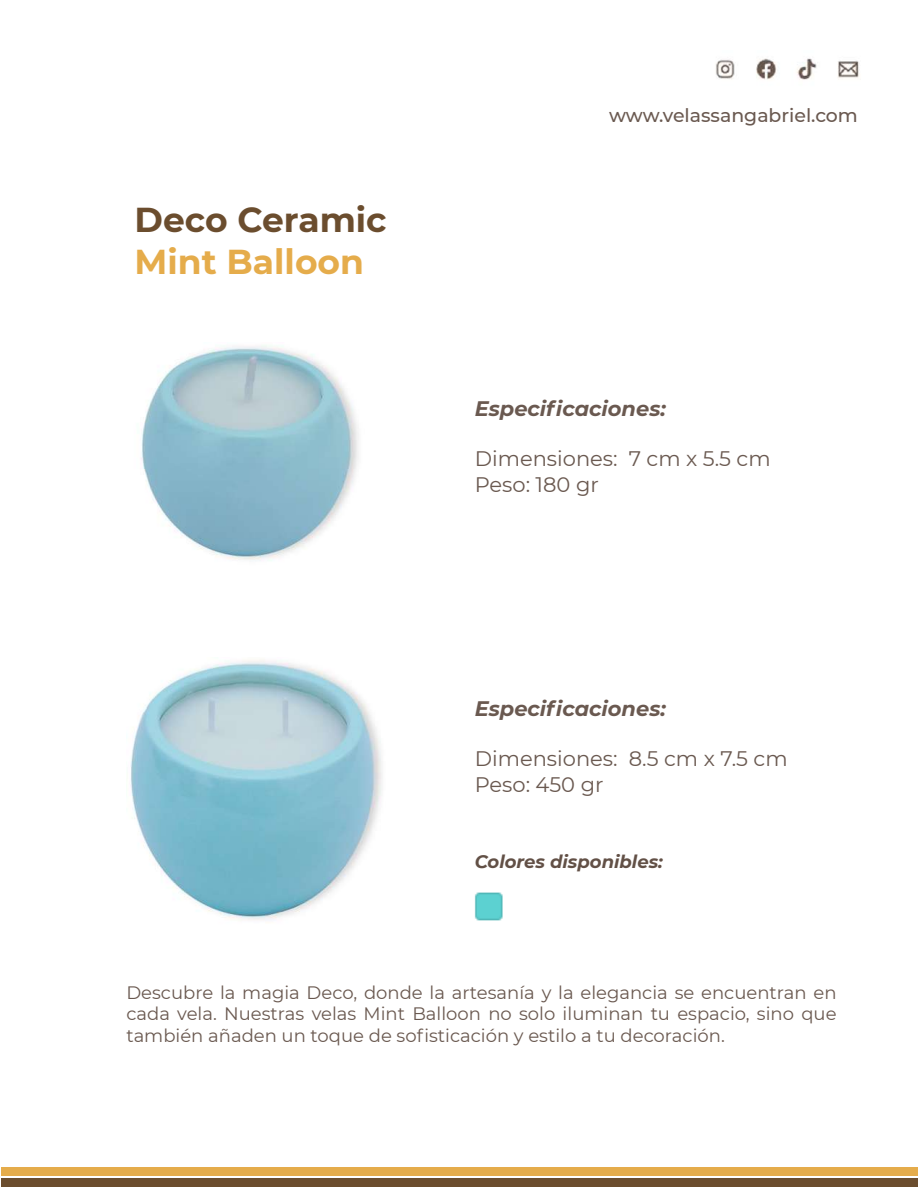
<style>
.page{position:relative;width:918px;height:1188px;background:#fff}
.page>*{position:absolute;margin:0;border:0;box-sizing:border-box;transform-origin:0 0}
.t1{font:700 34.5px "Montserrat";color:#6b4d2e}
.t2{font:700 34.5px "Montserrat";color:#e5ac4b}
.t3{font:21px/25.2px "Montserrat";color:#6a5950}
.t4{font:italic 700 21px "Montserrat";color:#6a5950}
.t5{font:500 18.9px "Montserrat";color:#6a5950}
.t6{font:18px/21.6px "Montserrat";color:#6a5950;text-align:justify}
.t7{font:italic 700 18px "Montserrat";color:#625046}
</style>
<div class="page">
<img style="left:716px;top:58px;width:143px;height:22px">
<img style="left:474px;top:892px;width:29px;height:29px">
<img style="left:141px;top:345px;width:218px;height:216px">
<img style="left:130px;top:660px;width:252px;height:260px">
<div style="left:2px;top:1168px;width:916px;height:8px;background:#e5ac4b"></div>
<div style="left:2px;top:1179px;width:916px;height:8px;background:#6b4d2e"></div>
<h1 class="t1" style="left:135px;top:195px;width:254px">Deco Ceramic</h1>
<h1 class="t2" style="left:135px;top:237px;width:231px">Mint Balloon</h1>
<p class="t5" style="left:609px;top:102px;width:250px">www.velassangabriel.com</p>
<p class="t4" style="left:475px;top:393px;width:193px">Especificaciones:</p>
<p class="t3" style="left:475px;top:446px;width:297px">Dimensiones: 7 cm x 5.5 cm<br>Peso: 180 gr</p>
<p class="t4" style="left:475px;top:693px;width:193px">Especificaciones:</p>
<p class="t3" style="left:475px;top:746px;width:314px">Dimensiones: 8.5 cm x 7.5 cm<br>Peso: 450 gr</p>
<p class="t7" style="left:475px;top:848px;width:190px">Colores disponibles:</p>
<p class="t6" style="left:126px;top:981px;width:712px">Descubre la magia Deco, donde la artesanía y la elegancia se encuentran en cada vela. Nuestras velas Mint Balloon no solo iluminan tu espacio, sino que también añaden un toque de sofisticación y estilo a tu decoración.</p>
</div>
